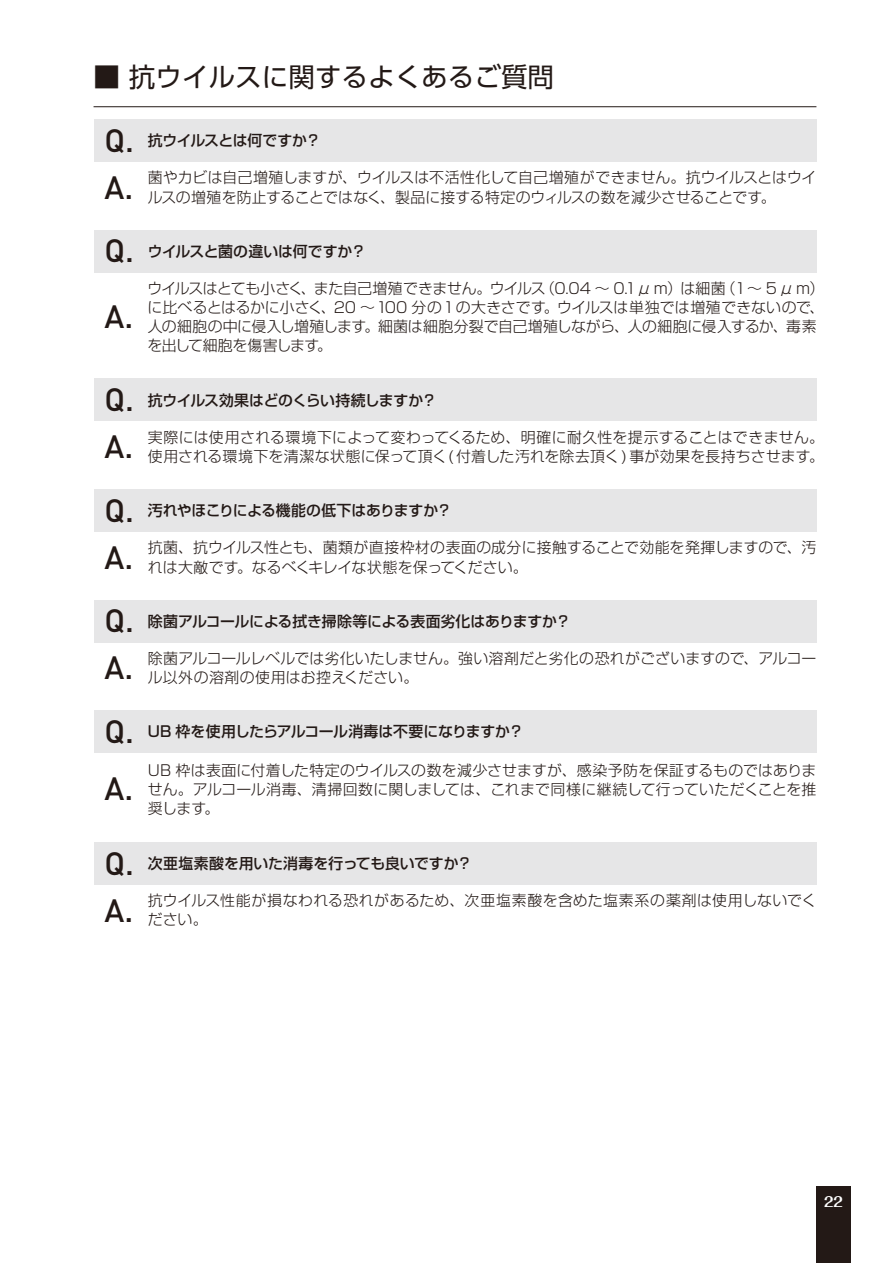
<style>
.page{position:relative;width:893px;height:1263px;background:#fff}
.page>*{position:absolute;margin:0;border:0;box-sizing:border-box;transform-origin:0 0}
.t1{font:500 31.95px "DIN Pro";color:#231916}
.t2{font:26.55px "UD Shin Go Pro";color:#231916}
.t3{font:300 14.85px/19.2px "Shin Go Pro";letter-spacing:.01em;color:#231916}
.t4{font:500 14.85px "Shin Go Pro";letter-spacing:-.01em;color:#231916}
.t5{font:300 14.85px/19.2px "Shin Go Pro";letter-spacing:-.01em;color:#231916}
.t6{font:300 14.85px/19.2px "Shin Go Pro";letter-spacing:.03em;color:#231916}
.t7{font:700 13.5px "Folk Pro";color:#fff}
.s1{font-family:"DIN Pro";font-size:31.95px}
</style>
<div class="page">
<hr style="left:94px;top:106px;width:722px;height:1px;background:#231916">
<div style="left:94px;top:119px;width:722px;height:43px;background:#e6e6e7"></div>
<div style="left:94px;top:230px;width:722px;height:42px;background:#e6e6e7"></div>
<div style="left:94px;top:379px;width:722px;height:42px;background:#e6e6e7"></div>
<div style="left:94px;top:489px;width:722px;height:43px;background:#e6e6e7"></div>
<div style="left:94px;top:600px;width:722px;height:42px;background:#e6e6e7"></div>
<div style="left:94px;top:710px;width:722px;height:43px;background:#e6e6e7"></div>
<div style="left:94px;top:842px;width:722px;height:43px;background:#e6e6e7"></div>
<div style="left:816px;top:1186px;width:34px;height:77px;background:#231916"></div>
<h2 class="t2" style="left:94px;top:56px;width:462px">■ 抗ウイルスに関するよくあるご質問</h2>
<p class="t4" style="left:105px;top:128px;width:218px"><span class="s1">Q.</span> 抗ウイルスとは何ですか？</p>
<p class="t3" style="left:105px;top:166px;width:713px;text-indent:43px">菌やカビは自己増殖しますが、ウイルスは不活性化して自己増殖ができません。抗ウイルスとはウイ<br><sup>A.</sup> ルスの増殖を防止することではなく、製品に接する特定のウィルスの数を減少させることです。</p>
<p class="t4" style="left:105px;top:239px;width:263px"><span class="s1">Q.</span> ウイルスと菌の違いは何ですか？</p>
<p class="t5" style="left:147px;top:277px;width:679px">ウイルスはとても小さく、また自己増殖できません。ウイルス（0.04 ～ 0.1μ m）は細菌（1～ 5 μ m）に比べるとはるかに小さく、20 ～100 分の1の大きさです。ウイルスは単独では増殖できないので、人の細胞の中に侵入し増殖します。細菌は細胞分裂で自己増殖しながら、人の細胞に侵入するか、毒素を出して細胞を傷害します。</p>
<h1 class="t1" style="left:105px;top:295px;width:30px">A.</h1>
<p class="t4" style="left:105px;top:388px;width:334px"><span class="s1">Q.</span> 抗ウイルス効果はどのくらい持続しますか？</p>
<p class="t3" style="left:105px;top:426px;width:721px;text-align:right">実際には使用される環境下によって変わってくるため、明確に耐久性を提示することはできません。<br><sup>A.</sup> 使用される環境下を清潔な状態に保って頂く(付着した汚れを除去頂く) 事が効果を長持ちさせます。</p>
<p class="t4" style="left:105px;top:498px;width:349px"><span class="s1">Q.</span> 汚れやほこりによる機能の低下はありますか？</p>
<p class="t3" style="left:105px;top:536px;width:713px;text-indent:43px">抗菌、抗ウイルス性とも、菌類が直接枠材の表面の成分に接触することで効能を発揮しますので、汚<br><sup>A.</sup> れは大敵です。なるべくキレイな状態を保ってください。</p>
<p class="t4" style="left:105px;top:609px;width:468px"><span class="s1">Q.</span> 除菌アルコールによる拭き掃除等による表面劣化はありますか？</p>
<p class="t3" style="left:105px;top:647px;width:713px;text-indent:43px">除菌アルコールレベルでは劣化いたしません。強い溶剤だと劣化の恐れがございますので、アルコー<br><sup>A.</sup> ル以外の溶剤の使用はお控えください。</p>
<p class="t4" style="left:105px;top:719px;width:421px"><span class="s1">Q.</span> UB 枠を使用したらアルコール消毒は不要になりますか？</p>
<p class="t3" style="left:148px;top:758px;width:670px;text-align:justify">UB 枠は表面に付着した特定のウイルスの数を減少させますが、感染予防を保証するものではありません。アルコール消毒、清掃回数に関しましては、これまで同様に継続して行っていただくことを推奨します。</p>
<h1 class="t1" style="left:105px;top:767px;width:30px">A.</h1>
<p class="t4" style="left:105px;top:851px;width:369px"><span class="s1">Q.</span> 次亜塩素酸を用いた消毒を行っても良いですか？</p>
<p class="t6" style="left:105px;top:889px;width:713px;text-indent:43px">抗ウイルス性能が損なわれる恐れがあるため、次亜塩素酸を含めた塩素系の薬剤は使用しないでく<br><sup>A.</sup> ださい。</p>
<p class="t7" style="left:824px;top:1190px;width:20px">22</p>
</div>
